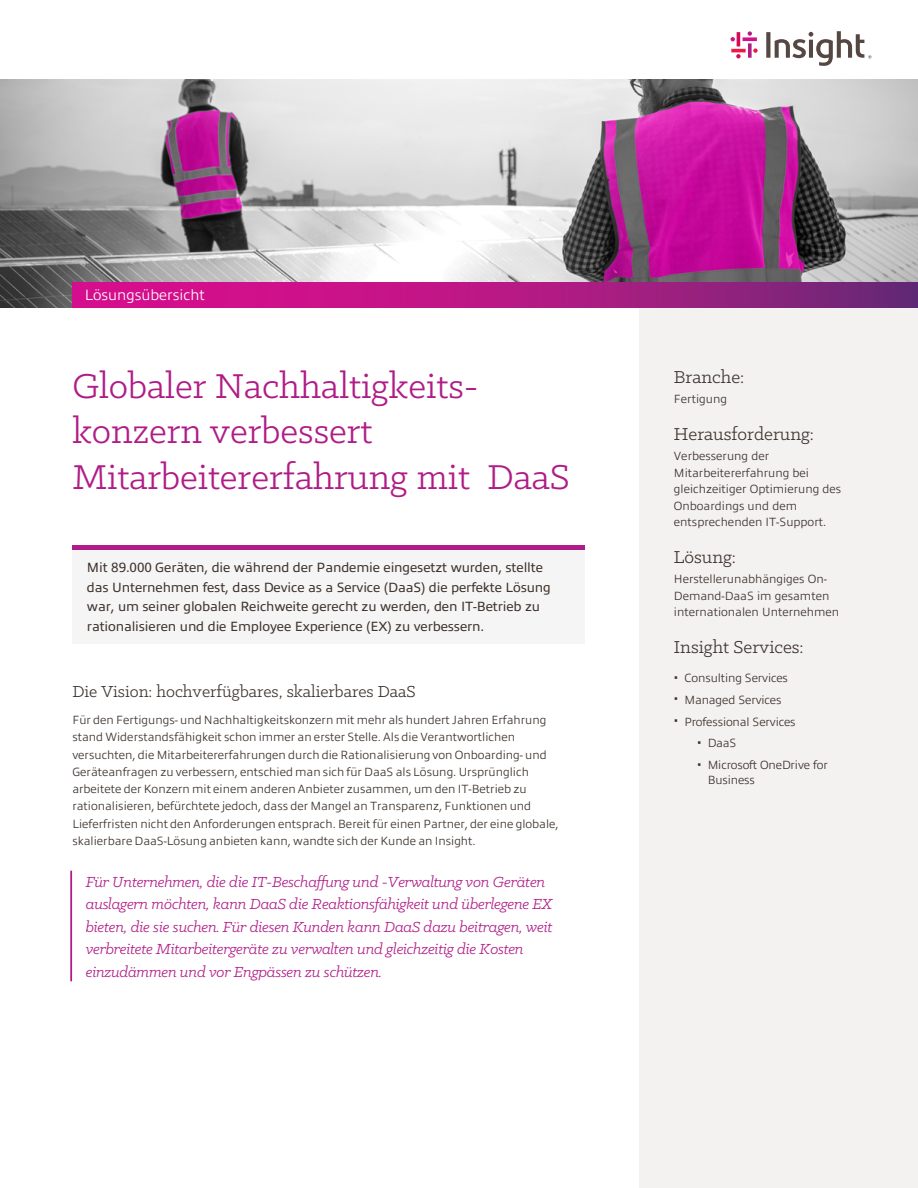
<style>
.page{position:relative;width:918px;height:1188px;background:#fff}
.page>*{position:absolute;margin:0;border:0;box-sizing:border-box;transform-origin:0 0}
.Page_title{font:39px/45.5px "Klinic Slab";color:#b01c87}
.Sidebar_Title{font:19.5px "Klinic Slab";color:#3e332d}
.Body{font:18px "Klinic Slab";color:#3e332d}
.Callout{font:italic 16.5px/22.5px "Klinic Slab";letter-spacing:-.02em;color:#b01c87}
.Document_type{font:300 15px "Allumi Pro";color:#fff}
.Intro_Blurb{font:13.5px/19.5px "Allumi Pro";letter-spacing:-.01em;color:#3e332d}
.Body-2{font:300 12px/17.2px "Allumi Pro";color:#3e332d}
.Sidebar_Title-2{font:300 12px/16.5px "Allumi Pro";color:#3e332d}
.s1{font-size:13.5px}
</style>
<div class="page">
<img style="left:0;top:80px;width:918px;height:227px">
<div style="left:639px;top:301px;width:279px;height:887px;background:#f3f2f1"></div>
<svg style="left:72px;top:283px;width:846px;height:24px;background:#af1983"></svg>
<div style="left:72px;top:550px;width:513px;height:94px;background:#f6f5f5"></div>
<hr style="left:72px;top:546px;width:513px;height:4px;background:#b01c87">
<svg style="left:748px;top:43px;width:4px;height:15px"></svg>
<svg style="left:748px;top:31px;width:4px;height:5px"></svg>
<hr style="left:737px;top:32px;width:3px;height:14px;background:#d30b55">
<svg style="left:736px;top:54px;width:5px;height:4px"></svg>
<svg style="left:743px;top:37px;width:14px;height:4px"></svg>
<svg style="left:731px;top:37px;width:4px;height:4px"></svg>
<hr style="left:731px;top:49px;width:15px;height:3px;background:#ed1944">
<svg style="left:753px;top:48px;width:5px;height:5px"></svg>
<svg style="left:766px;top:31px;width:105px;height:35px"></svg>
<hr style="left:70px;top:871px;width:2px;height:110px;background:#b01c87">
<p class="Document_type" style="left:85px;top:284px;width:122px">Lösungsübersicht</p>
<h1 class="Page_title" style="left:72px;top:362px;width:499px">Globaler Nachhaltigkeits&shy;konzern verbessert<br>Mitarbeitererfahrung mit DaaS</h1>
<p class="Intro_Blurb" style="left:87px;top:557px;width:465px">Mit 89.000 Geräten, die während der Pandemie eingesetzt wurden, stellte das Unternehmen fest, dass Device as a Service (DaaS) die perfekte Lösung war, um seiner globalen Reichweite gerecht zu werden, den IT-Betrieb zu rationalisieren und die Employee Experience (EX) zu verbessern.</p>
<p class="Body" style="left:72px;top:680px;width:345px">Die Vision: hochverfügbares, skalierbares DaaS</p>
<p class="Body-2" style="left:72px;top:711px;width:488px">Für den Fertigungs- und Nachhaltigkeitskonzern mit mehr als hundert Jahren Erfahrung stand Widerstandsfähigkeit schon immer an erster Stelle. Als die Verantwortlichen versuchten, die Mitarbeitererfahrungen durch die Rationalisierung von Onboarding- und Geräteanfragen zu verbessern, entschied man sich für DaaS als Lösung. Ursprünglich arbeitete der Konzern mit einem anderen Anbieter zusammen, um den IT-Betrieb zu rationalisieren, befürchtete jedoch, dass der Mangel an Transparenz, Funktionen und Lieferfristen nicht den Anforderungen entsprach. Bereit für einen Partner, der eine globale, skalierbare DaaS-Lösung anbieten kann, wandte sich der Kunde an Insight.</p>
<p class="Callout" style="left:86px;top:870px;width:468px">Für Unternehmen, die die IT-Beschaffung und -Verwaltung von Geräten auslagern möchten, kann DaaS die Reaktionsfähigkeit und überlegene EX bieten, die sie suchen. Für diesen Kunden kann DaaS dazu beitragen, weit verbreitete Mitarbeitergeräte zu verwalten und gleichzeitig die Kosten einzudämmen und vor Engpässen zu schützen.</p>
<p class="Sidebar_Title" style="left:674px;top:365px;width:72px">Branche:</p>
<p class="Sidebar_Title-2" style="left:674px;top:390px;width:55px">Fertigung</p>
<p class="Sidebar_Title" style="left:674px;top:422px;width:142px">Herausforderung:</p>
<p class="Sidebar_Title-2" style="left:674px;top:447px;width:169px">Verbesserung der<br>Mitarbeitererfahrung bei gleichzeitiger Optimierung des<br>Onboardings und dem entsprechenden IT-Support.</p>
<p class="Sidebar_Title" style="left:674px;top:545px;width:64px">Lösung:</p>
<p class="Sidebar_Title-2" style="left:674px;top:570px;width:167px">Herstellerunabhängiges On-<br>Demand-DaaS im gesamten internationalen Unternehmen</p>
<p class="Sidebar_Title" style="left:674px;top:635px;width:131px">Insight Services:</p>
<p class="Body-2" style="left:674px;top:668px;width:116px"><span class="s1">•</span> Consulting Services</p>
<p class="Body-2" style="left:674px;top:690px;width:109px"><span class="s1">•</span> Managed Services</p>
<p class="Body-2" style="left:674px;top:712px;width:123px"><span class="s1">•</span> Professional Services</p>
<p class="Body-2" style="left:697px;top:734px;width:41px"><span class="s1">•</span> DaaS</p>
<p class="Body-2" style="left:708px;top:757px;width:122px;line-height:15px;text-indent:-10px"><span class="s1">•</span> Microsoft OneDrive for<br>Business</p>
</div>
